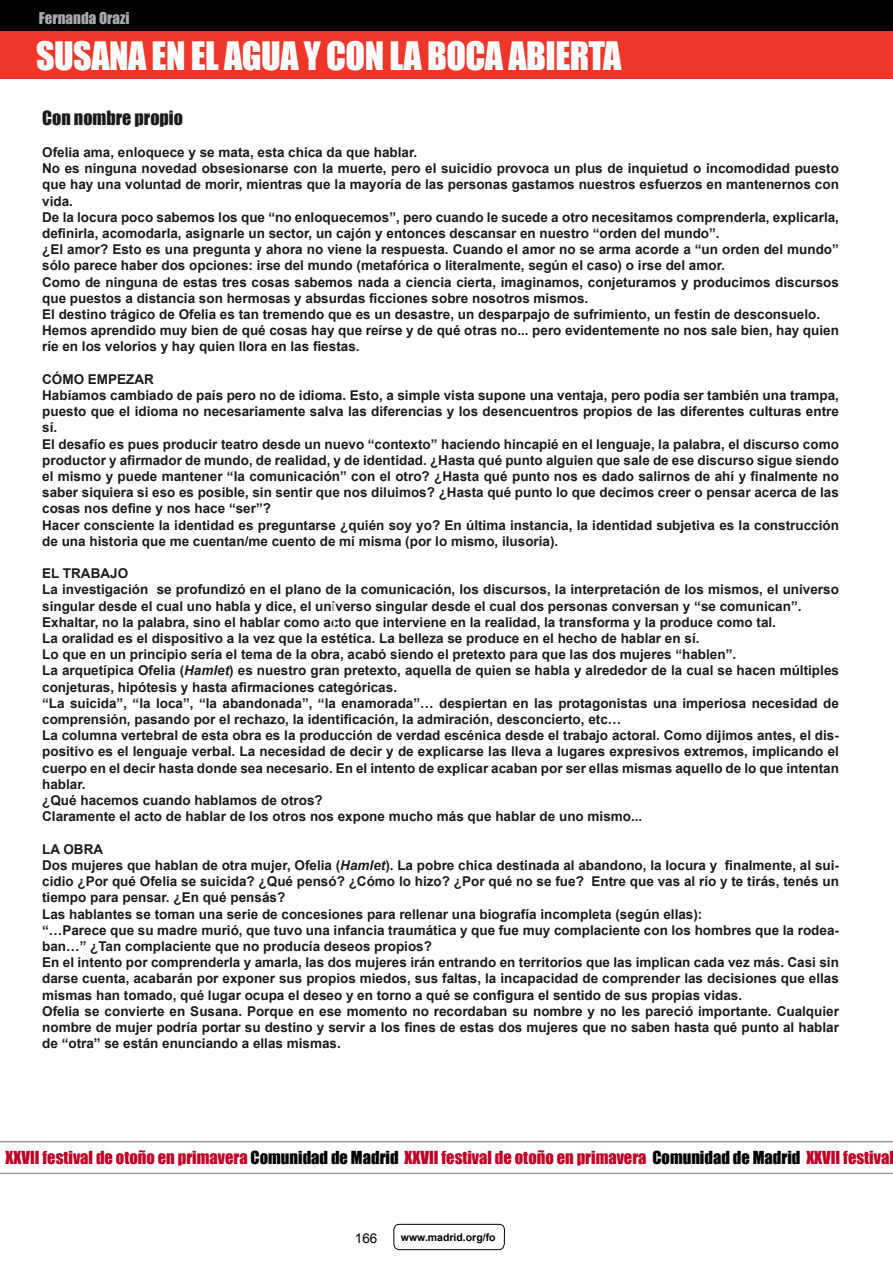
<style>
.page{position:relative;width:893px;height:1263px;background:#fff}
.page>*{position:absolute;margin:0;border:0;box-sizing:border-box;transform-origin:0 0}
.t1{font:36px "Impact";letter-spacing:-.015em;color:#fff}
.t2{font:18px "Impact";color:#000}
.t3{font:16.5px "Impact";color:#be0027}
.t4{font:15px "Impact";color:#a7a9ac}
.t5{font:700 13.5px/16.2px "Arial";color:#000}
.t6{font:13.5px "Arial";color:#000}
.t7{font:700 10.5px "Arial";color:#000}
.s1{font-style:italic}
.s2{color:#000}
</style>
<div class="page">
<svg style="left:393px;top:1223px;width:112px;height:27px"></svg>
<div style="left:0;top:0;width:893px;height:40px;background:#000"></div>
<div style="left:0;top:31px;width:893px;height:48px;background:#ee362b"></div>
<hr style="left:0;top:1141px;width:893px;height:1px;background:#000">
<hr style="left:0;top:1173px;width:893px;height:1px;background:#000">
<p class="t4" style="left:39px;top:6px;width:92px">Fernanda Orazi</p>
<h1 class="t1" style="left:36px;top:28px;width:587px">SUSANA EN EL AGUA Y CON LA BOCA ABIERTA</h1>
<h2 class="t2" style="left:42px;top:104px;width:142px">Con nombre propio</h2>
<p class="t5" style="left:42px;top:145px;width:798px">Ofelia ama, enloquece y se mata, esta chica da que hablar.<br>No es ninguna novedad obsesionarse con la muerte, pero el suicidio provoca un plus de inquietud o incomodidad puesto que hay una voluntad de morir, mientras que la mayoría de las personas gastamos nuestros esfuerzos en mantenernos con vida.<br>De la locura poco sabemos los que “no enloquecemos”, pero cuando le sucede a otro necesitamos comprenderla, explicarla, definirla, acomodarla, asignarle un sector, un cajón y entonces descansar en nuestro “orden del mundo”.<br>¿El amor? Esto es una pregunta y ahora no viene la respuesta. Cuando el amor no se arma acorde a “un orden del mundo” sólo parece haber dos opciones: irse del mundo (metafórica o literalmente, según el caso) o irse del amor.<br>Como de ninguna de estas tres cosas sabemos nada a ciencia cierta, imaginamos, conjeturamos y producimos discursos que puestos a distancia son hermosas y absurdas ficciones sobre nosotros mismos.<br>El destino trágico de Ofelia es tan tremendo que es un desastre, un desparpajo de sufrimiento, un festín de desconsuelo.<br>Hemos aprendido muy bien de qué cosas hay que reírse y de qué otras no... pero evidentemente no nos sale bien, hay quien ríe en los velorios y hay quien llora en las fiestas.</p>
<p class="t5" style="left:42px;top:371px;width:798px">CÓMO EMPEZAR<br>Habíamos cambiado de país pero no de idioma. Esto, a simple vista supone una ventaja, pero podía ser también una trampa, puesto que el idioma no necesariamente salva las diferencias y los desencuentros propios de las diferentes culturas entre sí.<br>El desafío es pues producir teatro desde un nuevo “contexto” haciendo hincapié en el lenguaje, la palabra, el discurso como productor y afirmador de mundo, de realidad, y de identidad. ¿Hasta qué punto alguien que sale de ese discurso sigue siendo el mismo y puede mantener “la comunicación” con el otro? ¿Hasta qué punto nos es dado salirnos de ahí y finalmente no saber siquiera si eso es posible, sin sentir que nos diluimos? ¿Hasta qué punto lo que decimos creer o pensar acerca de las cosas nos define y nos hace “ser”?<br>Hacer consciente la identidad es preguntarse ¿quién soy yo? En última instancia, la identidad subjetiva es la construcción de una historia que me cuentan/me cuento de mí misma (por lo mismo, ilusoria).</p>
<p class="t5" style="left:42px;top:566px;width:798px">EL TRABAJO<br>La investigación se profundizó en el plano de la comunicación, los discursos, la interpretación de los mismos, el universo singular desde el cual uno habla y dice, el universo singular desde el cual dos personas conversan y “se comunican”.<br>Exhaltar, no la palabra, sino el hablar como acto que interviene en la realidad, la transforma y la produce como tal.<br>La oralidad es el dispositivo a la vez que la estética. La belleza se produce en el hecho de hablar en sí.<br>Lo que en un principio sería el tema de la obra, acabó siendo el pretexto para que las dos mujeres “hablen”.<br>La arquetípica Ofelia (<span class="s1">Hamlet</span>) es nuestro gran pretexto, aquella de quien se habla y alrededor de la cual se hacen múltiples conjeturas, hipótesis y hasta afirmaciones categóricas.<br>“La suicida”, “la loca”, “la abandonada”, “la enamorada”… despiertan en las protagonistas una imperiosa necesidad de comprensión, pasando por el rechazo, la identificación, la admiración, desconcierto, etc…<br>La columna vertebral de esta obra es la producción de verdad escénica desde el trabajo actoral. Como dijimos antes, el dis&shy;positivo es el lenguaje verbal. La necesidad de decir y de explicarse las lleva a lugares expresivos extremos, implicando el cuerpo en el decir hasta donde sea necesario. En el intento de explicar acaban por ser ellas mismas aquello de lo que intentan hablar.<br>¿Qué hacemos cuando hablamos de otros?<br>Claramente el acto de hablar de los otros nos expone mucho más que hablar de uno mismo...</p>
<p class="t5" style="left:42px;top:841px;width:798px">LA OBRA<br>Dos mujeres que hablan de otra mujer, Ofelia (<span class="s1">Hamlet</span>). La pobre chica destinada al abandono, la locura y finalmente, al sui&shy;cidio ¿Por qué Ofelia se suicida? ¿Qué pensó? ¿Cómo lo hizo? ¿Por qué no se fue? Entre que vas al río y te tirás, tenés un tiempo para pensar. ¿En qué pensás?<br>Las hablantes se toman una serie de concesiones para rellenar una biografía incompleta (según ellas):<br>“…Parece que su madre murió, que tuvo una infancia traumática y que fue muy complaciente con los hombres que la rodea&shy;ban…” ¿Tan complaciente que no producía deseos propios?<br>En el intento por comprenderla y amarla, las dos mujeres irán entrando en territorios que las implican cada vez más. Casi sin darse cuenta, acabarán por exponer sus propios miedos, sus faltas, la incapacidad de comprender las decisiones que ellas mismas han tomado, qué lugar ocupa el deseo y en torno a qué se configura el sentido de sus propias vidas.<br>Ofelia se convierte en Susana. Porque en ese momento no recordaban su nombre y no les pareció importante. Cualquier nombre de mujer podría portar su destino y servir a los fines de estas dos mujeres que no saben hasta qué punto al hablar de “otra” se están enunciando a ellas mismas.</p>
<p class="t3" style="left:6px;top:1144px;width:890px">XXVII festival de otoño en primavera <span class="s2">Comunidad de Madrid</span> XXVII festival de otoño en primavera <span class="s2">Comunidad de Madrid</span> XXVII festival</p>
<p class="t6" style="left:355px;top:1229px;width:24px">166</p>
<p class="t7" style="left:401px;top:1230px;width:96px">www.madrid.org/fo</p>
</div>
